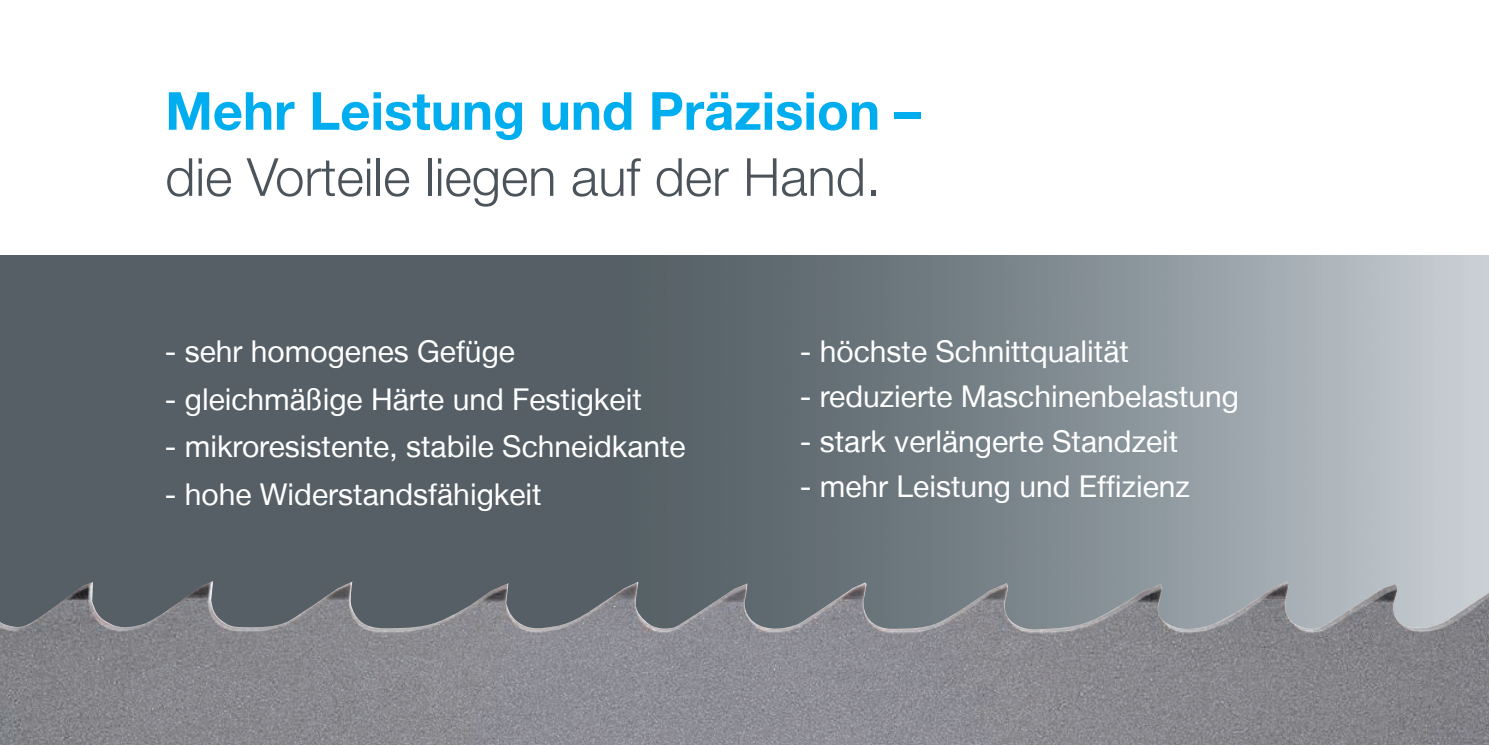
<style>
.page{position:relative;width:1489px;height:745px;background:#fff}
.page>*{position:absolute;margin:0;border:0;box-sizing:border-box;transform-origin:0 0}
.t1{font:300 52.5px "Helvetica Neue LT";color:#4a545a}
.t2{font:700 52.5px "Helvetica Neue LT";color:#00aeef}
.t3{font:30px "Helvetica Neue LT";color:#fff}
</style>
<div class="page">
<img style="left:0;top:255px;width:1488px;height:325px">
<img style="left:0;top:580px;width:1488px;height:164px">
<h1 class="t2" style="left:165px;top:78px;width:757px">Mehr Leistung und Präzision –</h1>
<h1 class="t1" style="left:165px;top:145px;width:716px">die Vorteile liegen auf der Hand.</h1>
<p class="t3" style="left:165px;top:333px;width:352px">- sehr homogenes Gefüge</p>
<p class="t3" style="left:165px;top:381px;width:478px">- gleichmäßige Härte und Festigkeit</p>
<p class="t3" style="left:165px;top:428px;width:522px">- mikroresistente, stabile Schneidkante</p>
<p class="t3" style="left:165px;top:475px;width:378px">- hohe Widerstandsfähigkeit</p>
<p class="t3" style="left:799px;top:333px;width:330px">- höchste Schnittqualität</p>
<p class="t3" style="left:799px;top:378px;width:440px">- reduzierte Maschinenbelastung</p>
<p class="t3" style="left:799px;top:423px;width:380px">- stark verlängerte Standzeit</p>
<p class="t3" style="left:799px;top:468px;width:392px">- mehr Leistung und Effizienz</p>
</div>
